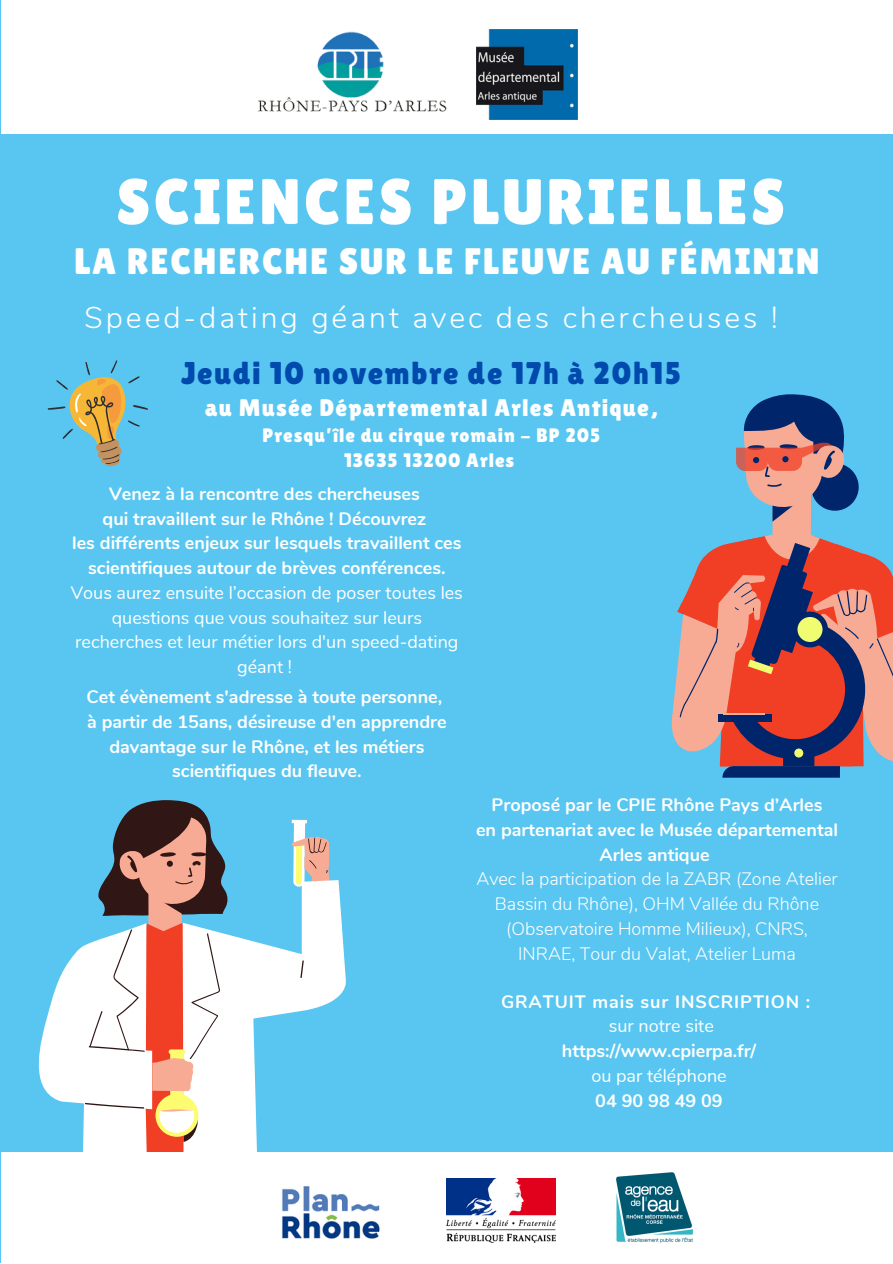
<style>
.page{position:relative;width:893px;height:1264px;background:#fff}
.page>*{position:absolute;margin:0;border:0;box-sizing:border-box;transform-origin:0 0}
.t1{font:64.5px "Lilita One";letter-spacing:.05em;color:#fff}
.t2{font:36.75px "Lilita One";letter-spacing:.05em;color:#fff}
.t3{font:31.5px "Lilita One";letter-spacing:.05em;color:#004aad}
.t4{font:300 30px "Nunito";letter-spacing:.1em;color:#fff}
.t5{font:24px "Lilita One";letter-spacing:.05em;color:#fff}
.t6{font:19.5px/24.8px "Lilita One";letter-spacing:.05em;color:#fff;text-align:center}
.t7{font:700 18px/24.8px "Nunito";color:#fff;text-align:center}
.t8{font:18px/24.8px "Nunito";color:#fff;text-align:center}
.t9{font:300 18px/24.8px "Nunito";color:#fff;text-align:center}
.t10{font:700 18px "Nunito";letter-spacing:.05em;color:#fff}
</style>
<div class="page">
<div style="left:0;top:0;width:892px;height:1262px;background:#59c6f1"></div>
<div style="left:1px;top:0;width:891px;height:133px;background:#fff"></div>
<img style="left:258px;top:31px;width:188px;height:81px">
<img style="left:476px;top:30px;width:101px;height:90px">
<svg style="left:47px;top:360px;width:101px;height:107px"></svg>
<svg style="left:671px;top:394px;width:221px;height:383px"></svg>
<hr style="left:723px;top:712px;width:41px;height:2px;background:#f8ab94">
<svg style="left:292px;top:819px;width:15px;height:3px"></svg>
<svg style="left:291px;top:822px;width:38px;height:58px"></svg>
<svg style="left:246px;top:880px;width:100px;height:272px"></svg>
<svg style="left:300px;top:960px;width:4px;height:18px"></svg>
<svg style="left:38px;top:800px;width:208px;height:352px"></svg>
<div style="left:1px;top:1152px;width:891px;height:110px;background:#fff"></div>
<img style="left:282px;top:1186px;width:98px;height:53px">
<img style="left:616px;top:1172px;width:77px;height:71px">
<img style="left:446px;top:1178px;width:109px;height:64px">
<h1 class="t1" style="left:116px;top:164px;width:670px">SCIENCES PLURIELLES</h1>
<h2 class="t2" style="left:74px;top:240px;width:746px">LA RECHERCHE SUR LE FLEUVE AU FÉMININ</h2>
<h3 class="t4" style="left:84px;top:297px;width:694px">Speed-dating géant avec des chercheuses !</h3>
<h3 class="t3" style="left:181px;top:355px;width:501px">Jeudi 10 novembre de 17h à 20h15</h3>
<h3 class="t5" style="left:205px;top:394px;width:453px">au Musée Départemental Arles Antique,</h3>
<p class="t6" style="left:262px;top:423px;width:339px">Presqu’île du cirque romain - BP 205<br>13635 13200 Arles</p>
<p class="t7" style="left:72px;top:481px;width:391px">Venez à la rencontre des chercheuses<br>qui travaillent sur le Rhône ! Découvrez<br>les différents enjeux sur lesquels travaillent ces scientifiques autour de brèves conférences.</p>
<p class="t8" style="left:71px;top:580px;width:393px">Vous aurez ensuite l’occasion de poser toutes les questions que vous souhaitez sur leurs recherches et leur métier lors d'un speed-dating géant !</p>
<p class="t7" style="left:87px;top:684px;width:361px">Cet évènement s'adresse à toute personne, à partir de 15ans, désireuse d'en apprendre davantage sur le Rhône, et les métiers scientifiques du fleuve.</p>
<p class="t7" style="left:476px;top:792px;width:363px">Proposé par le CPIE Rhône Pays d’Arles<br>en partenariat avec le Musée départemental<br>Arles antique</p>
<p class="t9" style="left:476px;top:867px;width:363px">Avec la participation de la ZABR (Zone Atelier Bassin du Rhône), OHM Vallée du Rhône (Observatoire Homme Milieux), CNRS, INRAE, Tour du Valat, Atelier Luma</p>
<p class="t10" style="left:501px;top:989px;width:311px">GRATUIT mais sur INSCRIPTION :</p>
<p class="t8" style="left:609px;top:1014px;width:106px">sur notre site</p>
<p class="t7" style="left:562px;top:1038px;width:196px">https://www.cpierpa.fr/</p>
<p class="t8" style="left:591px;top:1063px;width:137px">ou par téléphone</p>
<p class="t7" style="left:595px;top:1088px;width:129px">04 90 98 49 09</p>
</div>
